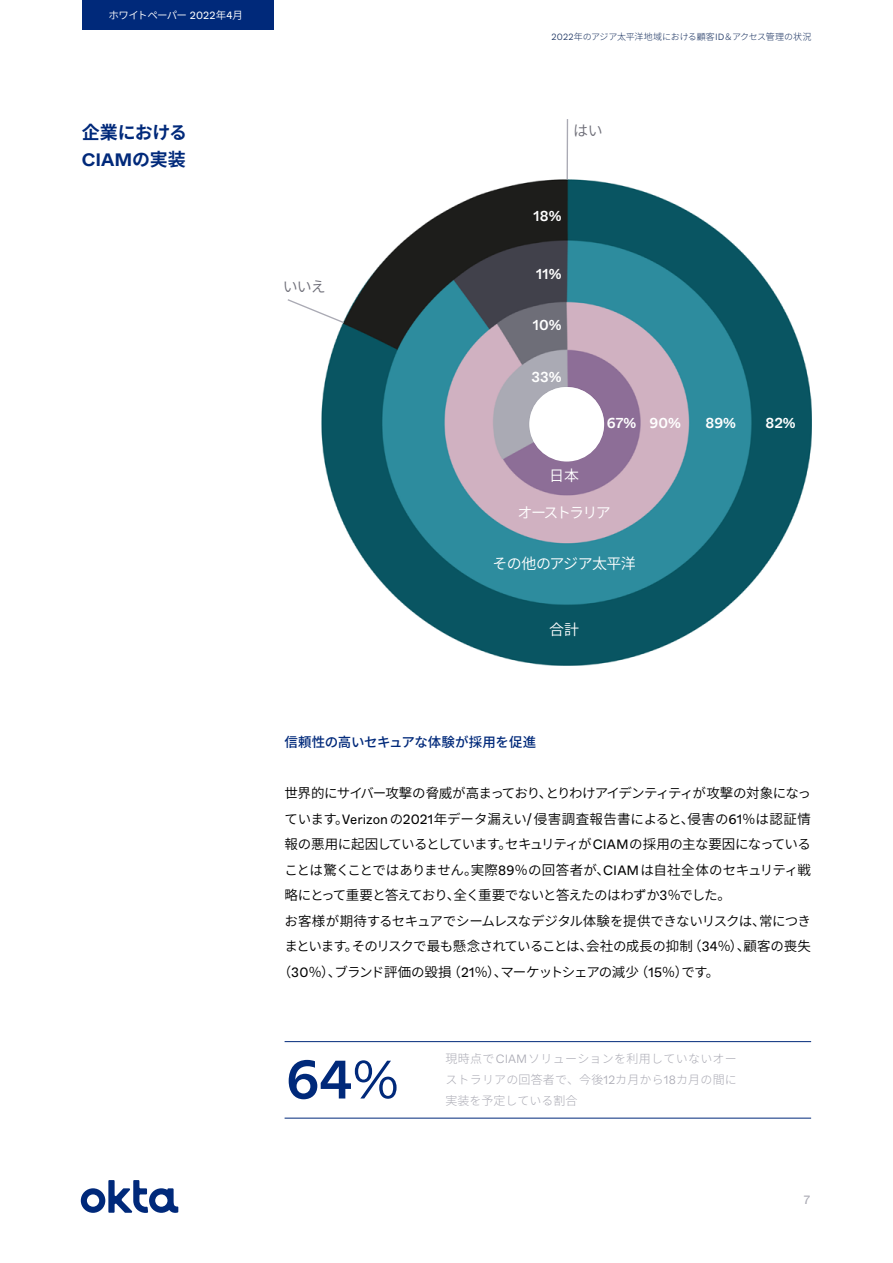
<style>
.page{position:relative;width:893px;height:1263px;background:#fff}
.page>*{position:absolute;margin:0;border:0;box-sizing:border-box;transform-origin:0 0}
.t1{font:500 54px "ABC Whyte";color:#00297a}
.t2{font:700 18px "ABC Whyte";color:#00297a}
.t3{font:700 18px "Noto Sans CJ Kjp";letter-spacing:-.015em;color:#00297a}
.t4{font:600 15px "Noto Sans CJ Kjp";letter-spacing:-.06em;color:#fff}
.t5{font:600 15px "Noto Sans CJ Kjp";letter-spacing:-.12em;color:#fff}
.t6{font:600 15px "Noto Sans CJ Kjp";color:#6e6e78}
.t7{font:500 14.4px "ABC Whyte";color:#fff}
.t8{font:600 13.5px/25.5px "Noto Sans CJ Kjp";letter-spacing:-.04em;color:#000}
.t9{font:600 13.5px/25.5px "Noto Sans CJ Kjp";color:#000;text-align:center}
.t10{font:600 13.5px "Noto Sans CJ Kjp";letter-spacing:-.02em;color:#000}
.t11{font:600 13.5px "Noto Sans CJ Kjp";letter-spacing:-.07em;color:#000}
.t12{font:500 13.5px "Noto Sans CJ Kjp";letter-spacing:-.015em;color:#00297a}
.t13{font:600 13.5px "Noto Sans CJ Kjp";letter-spacing:-.08em;color:#000}
.t14{font:600 13.5px "Noto Sans CJ Kjp";letter-spacing:-.015em;color:#000}
.t15{font:300 12px/21px "Noto Sans CJ Kjp";letter-spacing:.015em;color:#aaaab4}
.t16{font:12px "ABC Whyte";color:#aaaab4}
.t17{font:600 10.5px "Noto Sans CJ Kjp";letter-spacing:-.06em;color:#fff}
.t18{font:300 9px "Noto Sans CJ Kjp";letter-spacing:-.015em;color:#152e5d}
.s1{font-family:"ABC Whyte";font-weight:400}
.s2{font-family:"Noto Sans CJ Kjp"}
.s3{font-family:"ABC Whyte"}
.s4{font-weight:300}
</style>
<div class="page">
<div style="left:82px;top:0;width:192px;height:30px;background:#00297a"></div>
<svg style="left:81px;top:1180px;width:97px;height:33px"></svg>
<hr style="left:285px;top:1118px;width:526px;height:1px;background:#00297a">
<hr style="left:285px;top:1041px;width:526px;height:1px;background:#00297a">
<img style="left:321px;top:155px;width:490px;height:511px">
<svg style="left:287px;top:298px;width:58px;height:26px"></svg>
<hr style="left:567px;top:119px;width:1px;height:60px;background:#aaaab4">
<div style="left:529px;top:387px;width:75px;height:74px;background:#fff;border-radius:50%"></div>
<p class="t17" style="left:108px;top:9px;width:136px">ホワイトペーパー <span class="s1">2022</span>年月<span class="s1">4</span></p>
<h2 class="t3" style="left:82px;top:122px;width:107px">企業における</h2>
<h2 class="t2" style="left:82px;top:146px;width:105px">CIAM<span class="s2">の実装</span></h2>
<p class="t18" style="left:551px;top:32px;width:262px"><span class="s3">2022</span>年のアジア太平洋地域における顧客<span class="s3">ID</span>＆アクセス管理の状況</p>
<p class="t6" style="left:283px;top:278px;width:45px">いいえ</p>
<p class="t6" style="left:573px;top:122px;width:31px">はい</p>
<p class="t7" style="left:534px;top:204px;width:29px">18%</p>
<p class="t7" style="left:536px;top:262px;width:27px">11%</p>
<p class="t7" style="left:533px;top:314px;width:30px">10%</p>
<p class="t7" style="left:531px;top:365px;width:32px">33%</p>
<p class="t7" style="left:607px;top:412px;width:31px">67%</p>
<p class="t7" style="left:650px;top:412px;width:33px">90%</p>
<p class="t4" style="left:549px;top:467px;width:31px">日本</p>
<p class="t5" style="left:517px;top:504px;width:95px">オーストラリア</p>
<p class="t4" style="left:492px;top:555px;width:145px">その他のアジア太平洋</p>
<p class="t4" style="left:549px;top:621px;width:32px">合計</p>
<p class="t7" style="left:705px;top:412px;width:32px">89%</p>
<p class="t7" style="left:765px;top:412px;width:32px">82%</p>
<p class="t12" style="left:285px;top:735px;width:253px">信頼性の高いセキュアな体験が採用を促進</p>
<p class="t8" style="left:285px;top:781px;width:528px">世界的にサイバー攻撃の脅威が高まっておりとりわけアイデンティティが攻撃の対象になっ</p>
<p class="t9" style="left:285px;top:781px;width:528px">、<br>ています <span class="s1">Verizon</span>の<span class="s1">2021</span>年データ漏えい<span class="s1">/</span>侵害調査報告書によると侵害の<span class="s1">61</span>％は認証情</p>
<p class="t8" style="left:285px;top:806px;width:528px;text-indent:51px">。<br>報の悪用に起因しているとしていますセキュリティが<span class="s1">CIAM</span>の採用の主な要因になっている</p>
<p class="t8" style="left:681px;top:806px;width:15px">、</p>
<p class="t8" style="left:498px;top:832px;width:15px">。</p>
<p class="t8" style="left:471px;top:857px;width:141px">実際<span class="s1">89</span>％の回答者が、</p>
<p class="t10" style="left:603px;top:862px;width:209px"><span class="s1">CIAM</span>は自社全体のセキュリティ戦</p>
<p class="t8" style="left:285px;top:857px;width:448px">ことは驚くことではありません。<br>略にとって重要と答えており全く重要でないと答えたのはわずか<span class="s1">3</span>％でした。</p>
<p class="t8" style="left:447px;top:883px;width:15px">、</p>
<p class="t8" style="left:743px;top:908px;width:69px;text-indent:-459px">お客様が期待するセキュアでシームレスなデジタル体験を提供できないリスクは、<br>顧客の喪失</p>
<p class="t8" style="left:759px;top:908px;width:54px">常につき</p>
<p class="t8" style="left:688px;top:934px;width:63px">（<span class="s1">34</span>％）、</p>
<p class="t14" style="left:586px;top:939px;width:108px">会社の成長の抑制</p>
<p class="t11" style="left:285px;top:939px;width:310px">まといますそのリスクで最も懸念されていることは、</p>
<p class="t8" style="left:345px;top:934px;width:15px">。</p>
<p class="t8" style="left:278px;top:959px;width:65px">（<span class="s1">30</span>％）、</p>
<p class="t10" style="left:335px;top:964px;width:119px">ブランド評価の毀損</p>
<p class="t8" style="left:448px;top:959px;width:61px">（<span class="s1">21</span>％）、</p>
<p class="t8" style="left:635px;top:959px;width:86px">（<span class="s1">15</span>％です。</p>
<p class="t8" style="left:675px;top:959px;width:15px">）</p>
<p class="t13" style="left:501px;top:964px;width:140px">マーケットシェアの減少</p>
<h1 class="t1" style="left:286px;top:1037px;width:114px">64<span class="s4">%</span></h1>
<p class="t15" style="left:445px;top:1048px;width:293px">現時点で<span class="s3">CIAM</span>ソリューションを利用していないオー</p>
<p class="t15" style="left:445px;top:1069px;width:293px">ストラリアの回答者で、今後<span class="s3">12</span>カ月から<span class="s3">18</span>カ月の間に実装を予定している割合</p>
<p class="t16" style="left:804px;top:1191px;width:8px">7</p>
</div>
